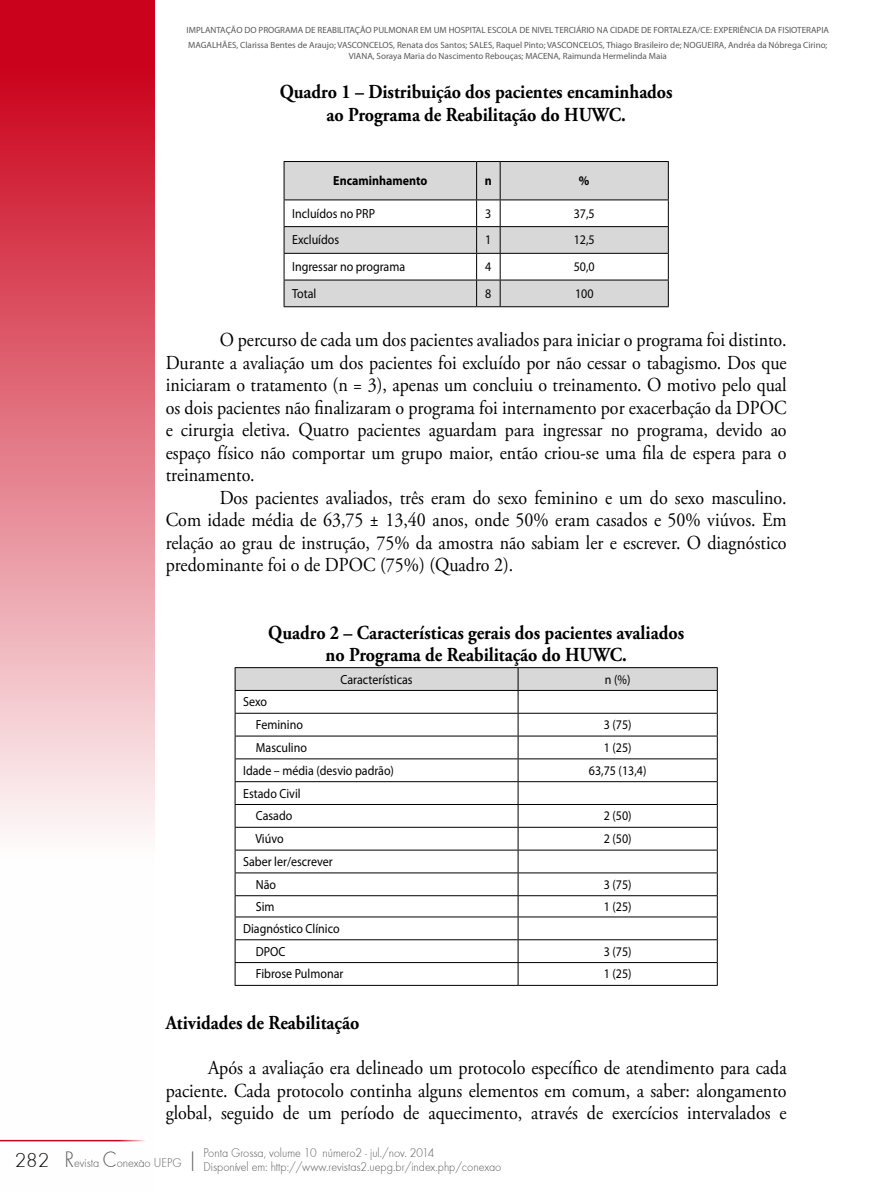
<style>
.page{position:relative;width:893px;height:1191px;background:#fff}
.page>*{position:absolute;margin:0;border:0;box-sizing:border-box;transform-origin:0 0}
.t1{font:19.8px/22.5px "Adobe Garamond Pro";color:#000;text-align:justify;scale:.91 1}
.t2{font:700 19.8px/22.5px "Adobe Garamond Pro";color:#000;text-align:center;scale:.91 1}
.t3{font:13.2px/22.8px "Myriad Pro";color:#000;scale:.91 1}
.t4{font:13.2px/14.4px "Futura TEE Ligh";color:#58585a;scale:.91 1}
.t5{font:700 13.2px "Myriad Pro";color:#000;scale:.91 1}
.t6{font:9px/15px "Myriad Pro";color:#58585a}
.s1{font-size:23.1px}
.s2{font-size:21px;color:#000}
</style>
<div class="page">
<svg style="left:0;top:0;width:155px;height:1142px"></svg>
<hr style="left:0;top:1139px;width:149px;height:2px;background:#cb021b">
<svg style="left:285px;top:162px;width:383px;height:144px;fill:#d8d8d8"></svg>
<hr style="left:284px;top:161px;width:193px;height:1px;background:#000">
<svg style="left:477px;top:161px;width:23px;height:1px"></svg>
<hr style="left:500px;top:161px;width:169px;height:1px;background:#000">
<hr style="left:284px;top:199px;width:193px;height:1px;background:#000">
<hr style="left:500px;top:199px;width:169px;height:1px;background:#000">
<hr style="left:284px;top:226px;width:193px;height:1px;background:#000">
<hr style="left:500px;top:226px;width:169px;height:1px;background:#000">
<hr style="left:284px;top:253px;width:193px;height:1px;background:#000">
<hr style="left:500px;top:253px;width:169px;height:1px;background:#000">
<hr style="left:284px;top:280px;width:193px;height:1px;background:#000">
<hr style="left:500px;top:280px;width:169px;height:1px;background:#000">
<hr style="left:284px;top:306px;width:193px;height:1px;background:#000">
<hr style="left:500px;top:306px;width:169px;height:1px;background:#000">
<hr style="left:284px;top:162px;width:1px;height:37px;background:#000">
<svg style="left:284px;top:200px;width:1px;height:106px"></svg>
<hr style="left:476px;top:162px;width:1px;height:37px;background:#000">
<hr style="left:500px;top:162px;width:1px;height:37px;background:#000">
<hr style="left:668px;top:162px;width:1px;height:37px;background:#000">
<svg style="left:476px;top:199px;width:25px;height:108px"></svg>
<svg style="left:668px;top:200px;width:1px;height:106px"></svg>
<hr style="left:235px;top:985px;width:283px;height:1px;background:#000">
<hr style="left:518px;top:985px;width:200px;height:1px;background:#000">
<svg style="left:235px;top:667px;width:483px;height:318px"></svg>
<p class="t6" style="left:187px;top:23px;width:644px">IMPLANTAÇÃO DO PROGRAMA DE REABILITAÇÃO PULMONAR EM UM HOSPITAL ESCOLA DE NIVEL TERCIÁRIO NA CIDADE DE FORTALEZA/CE: EXPERIÊNCIA DA FISIOTERAPIA<br>MAGALHÃES, Clarissa Bentes de Araujo; VASCONCELOS, Renata dos Santos; SALES, Raquel Pinto; VASCONCELOS, Thiago Brasileiro de; NOGUEIRA, Andréa da Nóbrega Cirino;</p>
<p class="t6" style="left:349px;top:48px;width:320px">VIANA, Soraya Maria do Nascimento Rebouças; MACENA, Raimunda Hermelinda Maia</p>
<p class="t2" style="left:280px;top:81px;width:433px">Quadro 1 – Distribuição dos pacientes encaminhados ao Programa de Reabilitação do HUWC.</p>
<p class="t5" style="left:333px;top:172px;width:105px">Encaminhamento</p>
<p class="t5" style="left:485px;top:172px;width:9px">n</p>
<p class="t5" style="left:579px;top:172px;width:13px">%</p>
<p class="t3" style="left:292px;top:202px;width:93px">Incluídos no PRP</p>
<p class="t3" style="left:485px;top:202px;width:8px">3</p>
<p class="t3" style="left:574px;top:202px;width:25px">37,5</p>
<p class="t3" style="left:292px;top:228px;width:53px">Excluídos</p>
<p class="t3" style="left:485px;top:228px;width:8px">1</p>
<p class="t3" style="left:574px;top:228px;width:25px">12,5</p>
<p class="t3" style="left:292px;top:255px;width:126px">Ingressar no programa</p>
<p class="t3" style="left:485px;top:255px;width:8px">4</p>
<p class="t3" style="left:574px;top:255px;width:25px">50,0</p>
<p class="t3" style="left:292px;top:282px;width:28px">Total</p>
<p class="t3" style="left:485px;top:282px;width:8px">8</p>
<p class="t3" style="left:575px;top:282px;width:22px">100</p>
<p class="t1" style="left:166px;top:329px;width:684px;text-indent:54px">O percurso de cada um dos pacientes avaliados para iniciar o programa foi distinto.<br>Durante a avaliação um dos pacientes foi excluído por não cessar o tabagismo. Dos que iniciaram o tratamento (n = 3), apenas um concluiu o treinamento. O motivo pelo qual os dois pacientes não finalizaram o programa foi internamento por exacerbação da DPOC e cirurgia eletiva. Quatro pacientes aguardam para ingressar no programa, devido ao espaço físico não comportar um grupo maior, então criou-se uma fila de espera para o treinamento.</p>
<p class="t1" style="left:166px;top:487px;width:684px;text-indent:54px">Dos pacientes avaliados, três eram do sexo feminino e um do sexo masculino.<br>Com idade média de 63,75 ± 13,40 anos, onde 50% eram casados e 50% viúvos. Em relação ao grau de instrução, 75% da amostra não sabiam ler e escrever. O diagnóstico predominante foi o de DPOC (75%) (Quadro 2).</p>
<p class="t2" style="left:268px;top:621px;width:458px">Quadro 2 – Características gerais dos pacientes avaliados no Programa de Reabilitação do HUWC.</p>
<p class="t3" style="left:341px;top:667px;width:81px">Características</p>
<p class="t3" style="left:605px;top:667px;width:30px">n (%)</p>
<p class="t3" style="left:256px;top:690px;width:53px;text-indent:-13px">Sexo<br>Feminino</p>
<p class="t3" style="left:604px;top:713px;width:32px">3 (75)</p>
<p class="t3" style="left:256px;top:736px;width:58px">Masculino</p>
<p class="t3" style="left:604px;top:736px;width:32px">1 (25)</p>
<p class="t3" style="left:243px;top:758px;width:167px">Idade – média (desvio padrão)</p>
<p class="t3" style="left:589px;top:758px;width:65px">63,75 (13,4)</p>
<p class="t3" style="left:243px;top:781px;width:65px;text-align:center">Estado Civil<br>Casado</p>
<p class="t3" style="left:604px;top:804px;width:32px">2 (50)</p>
<p class="t3" style="left:255px;top:827px;width:32px">Viúvo</p>
<p class="t3" style="left:604px;top:827px;width:32px">2 (50)</p>
<p class="t3" style="left:256px;top:850px;width:86px;text-indent:-13px">Saber ler/escrever<br>Não</p>
<p class="t3" style="left:604px;top:872px;width:32px">3 (75)</p>
<p class="t3" style="left:256px;top:894px;width:22px">Sim</p>
<p class="t3" style="left:604px;top:894px;width:32px">1 (25)</p>
<p class="t3" style="left:256px;top:916px;width:93px;text-indent:-13px">Diagnóstico Clínico<br>DPOC</p>
<p class="t3" style="left:604px;top:939px;width:32px">3 (75)</p>
<p class="t3" style="left:256px;top:962px;width:98px">Fibrose Pulmonar</p>
<p class="t3" style="left:604px;top:962px;width:32px">1 (25)</p>
<p class="t2" style="left:166px;top:1012px;width:214px">Atividades de reabilitação</p>
<p class="t1" style="left:166px;top:1057px;width:684px;text-indent:43px">Após a avaliação era delineado um protocolo específico de atendimento para cada paciente. Cada protocolo continha alguns elementos em comum, a saber: alongamento global, seguido de um período de aquecimento, através de exercícios intervalados e</p>
<p class="t4" style="left:203px;top:1145px;width:329px;text-indent:-63px">- <span class="s1">|</span> Ponta Grossa, volume 10 número2 - jul./nov. 2014<br>Disponível em: http://www.revistas2.uepg.br/index.php/conexao</p>
<p class="t4" style="left:15px;top:1155px;width:185px"><span class="s2">282</span> <span class="s1">R</span>evista <span class="s1">C</span>onexao UEPG</p>
</div>
